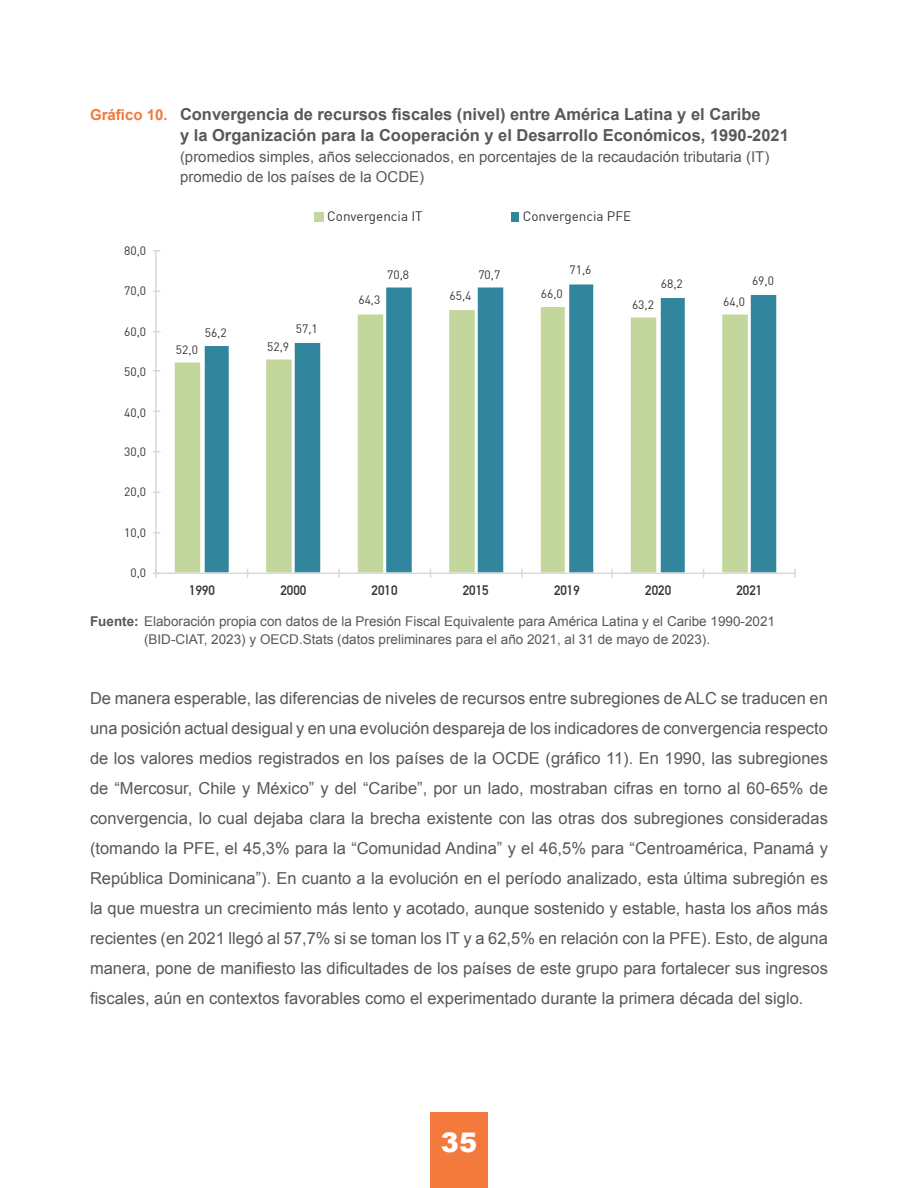
<style>
.page{position:relative;width:918px;height:1188px;background:#fff}
.page>*{position:absolute;margin:0;border:0;box-sizing:border-box;transform-origin:0 0}
.t1{font:900 27px "Arial";color:#fff}
.t2{font:16.5px/30px "Arial";color:#57585a;text-align:justify}
.t3{font:700 16.5px "Arial";color:#57585a}
.t4{font:15px "Arial";color:#57585a}
.t5{font:13.5px "Arial";color:#57585a}
.t6{font:13.5px "DIN";color:#333}
.t7{font:700 13.5px "DIN Alternate";color:#333}
.t8{font:12px "DIN";color:#333}
.s1{font-size:15px;color:#f3793d}
.s2{font-weight:700}
</style>
<div class="page">
<div style="left:430px;top:1112px;width:58px;height:76px;background:#f3793d"></div>
<svg style="left:175px;top:346px;width:30px;height:227px;fill:#c3d69b"></svg>
<svg style="left:205px;top:285px;width:571px;height:288px"></svg>
<hr style="left:155px;top:251px;width:2px;height:322px;background:#d9d9d9">
<svg style="left:153px;top:250px;width:7px;height:2px"></svg>
<hr style="left:156px;top:573px;width:639px;height:1px;background:#d9d9d9">
<svg style="left:153px;top:572px;width:7px;height:6px"></svg>
<svg style="left:338px;top:569px;width:2px;height:9px"></svg>
<svg style="left:521px;top:569px;width:2px;height:9px"></svg>
<svg style="left:611px;top:569px;width:2px;height:9px"></svg>
<svg style="left:794px;top:569px;width:2px;height:9px"></svg>
<div style="left:314px;top:212px;width:9px;height:9px;background:#c3d69b"></div>
<div style="left:511px;top:212px;width:7px;height:9px;background:#31859c"></div>
<p class="t3" style="left:90px;top:103px;width:672px"><span class="s1">Gráfico 10.</span> Convergencia de recursos fiscales (nivel) entre América Latina y el Caribe</p>
<p class="t3" style="left:180px;top:124px;width:610px">y la Organización para la Cooperación y el Desarrollo Económicos, 1990-2021</p>
<p class="t4" style="left:180px;top:147px;width:591px">(promedios simples, años seleccionados, en porcentajes de la recaudación tributaria (IT)</p>
<p class="t4" style="left:180px;top:166px;width:246px">promedio de los países de la OCDE)</p>
<p class="t8" style="left:124px;top:243px;width:23px">80,0</p>
<p class="t8" style="left:124px;top:283px;width:23px">70,0</p>
<p class="t8" style="left:124px;top:324px;width:23px">60,0</p>
<p class="t8" style="left:124px;top:364px;width:23px">50,0</p>
<p class="t8" style="left:124px;top:405px;width:23px">40,0</p>
<p class="t8" style="left:124px;top:444px;width:23px">30,0</p>
<p class="t8" style="left:124px;top:484px;width:23px">20,0</p>
<p class="t8" style="left:124px;top:525px;width:23px">10,0</p>
<p class="t8" style="left:130px;top:565px;width:17px">0,0</p>
<p class="t6" style="left:327px;top:208px;width:97px">Convergencia IT</p>
<p class="t6" style="left:523px;top:208px;width:110px">Convergencia PFE</p>
<p class="t8" style="left:205px;top:325px;width:23px">56,2</p>
<p class="t8" style="left:296px;top:321px;width:23px">57,1</p>
<p class="t8" style="left:176px;top:342px;width:23px">52,0</p>
<p class="t8" style="left:267px;top:339px;width:23px">52,9</p>
<p class="t8" style="left:387px;top:267px;width:23px">70,8</p>
<p class="t8" style="left:478px;top:267px;width:23px">70,7</p>
<p class="t8" style="left:570px;top:262px;width:23px">71,6</p>
<p class="t8" style="left:358px;top:292px;width:23px">64,3</p>
<p class="t8" style="left:450px;top:288px;width:23px">65,4</p>
<p class="t8" style="left:541px;top:286px;width:23px">66,0</p>
<p class="t8" style="left:661px;top:276px;width:23px">68,2</p>
<p class="t8" style="left:752px;top:273px;width:23px">69,0</p>
<p class="t8" style="left:632px;top:297px;width:23px">63,2</p>
<p class="t8" style="left:723px;top:294px;width:23px">64,0</p>
<p class="t7" style="left:189px;top:580px;width:27px">1990</p>
<p class="t7" style="left:280px;top:580px;width:27px">2000</p>
<p class="t7" style="left:372px;top:580px;width:27px">2010</p>
<p class="t7" style="left:463px;top:580px;width:27px">2015</p>
<p class="t7" style="left:554px;top:580px;width:27px">2019</p>
<p class="t7" style="left:645px;top:580px;width:27px">2020</p>
<p class="t7" style="left:736px;top:580px;width:27px">2021</p>
<p class="t5" style="left:90px;top:612px;width:687px"><span class="s2">Fuente:</span> Elaboración propia con datos de la Presión Fiscal Equivalente para América Latina y el Caribe 1990-2021</p>
<p class="t5" style="left:144px;top:630px;width:568px">(BID-CIAT, 2023) y OECD.Stats (datos preliminares para el año 2021, al 31 de mayo de 2023).</p>
<p class="t2" style="left:90px;top:683px;width:740px">De manera esperable, las diferencias de niveles de recursos entre subregiones de ALC se traducen en una posición actual desigual y en una evolución despareja de los indicadores de convergencia respecto de los valores medios registrados en los países de la OCDE (gráfico 11). En 1990, las subregiones de “Mercosur, Chile y México” y del “Caribe”, por un lado, mostraban cifras en torno al 60-65% de convergencia, lo cual dejaba clara la brecha existente con las otras dos subregiones consideradas (tomando la PFE, el 45,3% para la “Comunidad Andina” y el 46,5% para “Centroamérica, Panamá y República Dominicana”). En cuanto a la evolución en el período analizado, esta última subregión es la que muestra un crecimiento más lento y acotado, aunque sostenido y estable, hasta los años más recientes (en 2021 llegó al 57,7% si se toman los IT y a 62,5% en relación con la PFE). Esto, de alguna manera, pone de manifiesto las dificultades de los países de este grupo para fortalecer sus ingresos fiscales, aún en contextos favorables como el experimentado durante la primera década del siglo.</p>
<h1 class="t1" style="left:441px;top:1123px;width:38px">35</h1>
</div>
